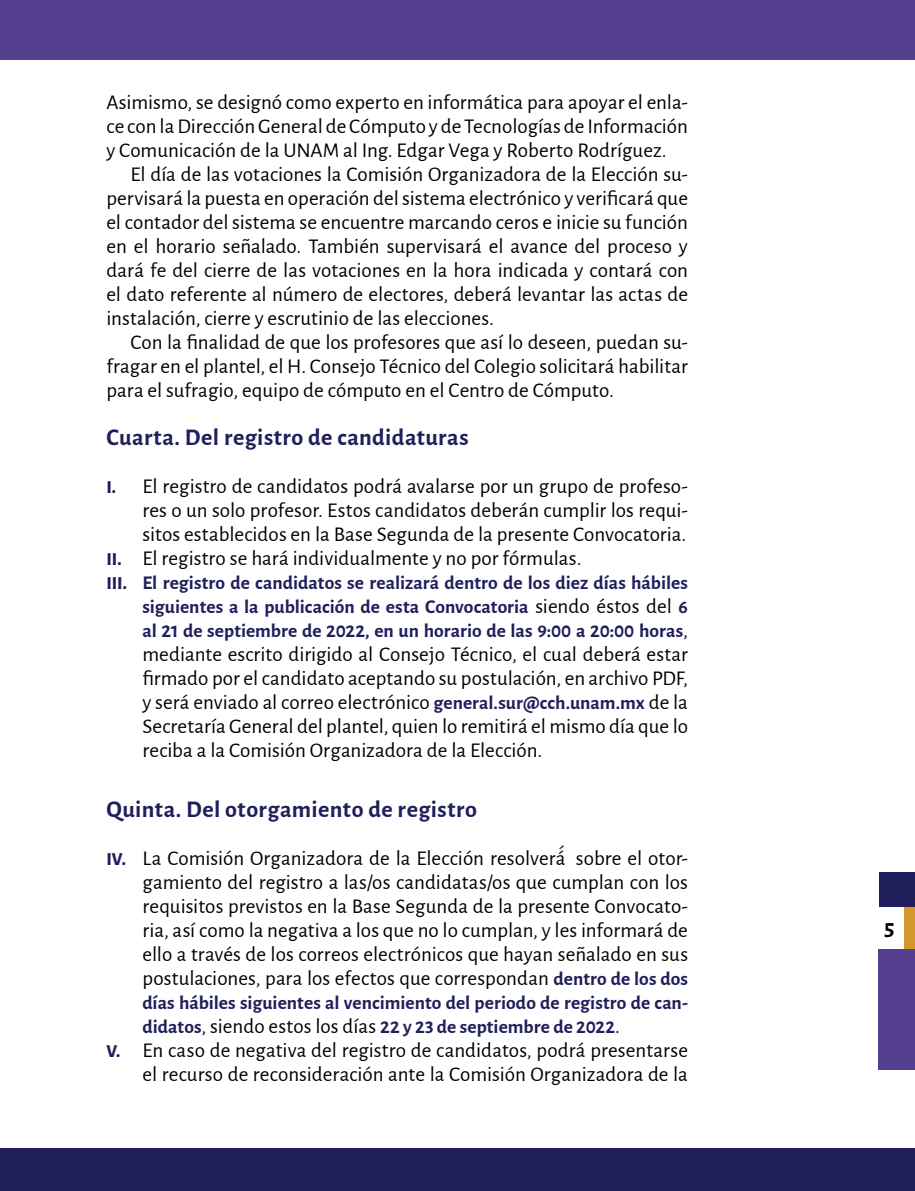
<style>
.page{position:relative;width:915px;height:1191px;background:#fff}
.page>*{position:absolute;margin:0;border:0;box-sizing:border-box;transform-origin:0 0}
.t1{font:700 24px "Alegreya Sans";letter-spacing:.015em;color:#201f5c}
.t2{font:700 24px "Alegreya Sans";color:#000}
.t3{font:21px/24px "Alegreya Sans";color:#000;text-align:justify}
.t4{font:700 19.5px/24px "Alegreya Sans";color:#201f5c;text-align:justify}
.s1{font-weight:800;font-size:18px;color:#201f5c}
.s2{font-weight:800;font-size:18px}
.s3{font-weight:400;font-size:21px;color:#000}
.s4{font-weight:700;font-size:19.5px;color:#201f5c}
</style>
<div class="page">
<div style="left:904px;top:895px;width:10px;height:56px;background:#d4972c"></div>
<div style="left:877px;top:949px;width:37px;height:120px;background:#554090"></div>
<div style="left:879px;top:872px;width:35px;height:34px;background:#201f5c"></div>
<div style="left:0;top:0;width:914px;height:60px;background:#554090"></div>
<div style="left:0;top:1147px;width:914px;height:44px;background:#201f5c"></div>
<p class="t3" style="left:106px;top:89px;width:583px">Asimismo, se designó como experto en informática para apoyar el enla&shy;ce con la Dirección General de Cómputo y de Tecnologías de Información y Comunicación de la UNAM al Ing. Edgar Vega y Roberto Rodríguez.</p>
<p class="t3" style="left:106px;top:161px;width:583px;text-indent:24px">El día de las votaciones la Comisión Organizadora de la Elección su&shy;pervisará la puesta en operación del sistema electrónico y verificará que el contador del sistema se encuentre marcando ceros e inicie su función en el horario señalado. También supervisará el avance del proceso y dará fe del cierre de las votaciones en la hora indicada y contará con el dato referente al número de electores, deberá levantar las actas de instalación, cierre y escrutinio de las elecciones.</p>
<p class="t3" style="left:106px;top:329px;width:583px;text-indent:24px">Con la finalidad de que los profesores que así lo deseen, puedan su&shy;fragar en el plantel, el H. Consejo Técnico del Colegio solicitará habilitar para el sufragio, equipo de cómputo en el Centro de Cómputo.</p>
<p class="t1" style="left:106px;top:420px;width:363px">Cuarta. Del registro de candidaturas</p>
<p class="t3" style="left:106px;top:473px;width:583px"><span class="s1">I.</span> El registro de candidatos podrá avalarse por un grupo de profeso-</p>
<p class="t3" style="left:142px;top:497px;width:547px">res o un solo profesor. Estos candidatos deberán cumplir los requi-</p>
<p class="t3" style="left:142px;top:521px;width:545px">sitos establecidos en la Base Segunda de la presente Convocatoria.</p>
<p class="t3" style="left:106px;top:545px;width:476px"><span class="s1">II.</span> El registro se hará individualmente y no por fórmulas.</p>
<p class="t4" style="left:142px;top:569px;width:547px;text-indent:-36px"><span class="s2">III.</span> El registro de candidatos se realizará dentro de los diez días hábiles siguientes a la publicación de esta Convocatoria <span class="s3">siendo éstos del</span> 6 al 21 de septiembre de 2022, en un horario de las 9:00 a 20:00 horas<span class="s3">,</span></p>
<p class="t3" style="left:142px;top:641px;width:547px">mediante escrito dirigido al Consejo Técnico, el cual deberá estar firmado por el candidato aceptando su postulación, en archivo PDF, y será enviado al correo electrónico <span class="s4">general.sur@cch.unam.mx</span> de la Secretaría General del plantel, quien lo remitirá el mismo día que lo reciba a la Comisión Organizadora de la Elección.</p>
<p class="t1" style="left:106px;top:792px;width:372px">Quinta. Del otorgamiento de registro</p>
<p class="t3" style="left:142px;top:845px;width:547px;text-indent:-36px"><span class="s1">IV.</span> La Comisión Organizadora de la Elección resolverá́ sobre el otor&shy;gamiento del registro a las/os candidatas/os que cumplan con los requisitos previstos en la Base Segunda de la presente Convocato&shy;ria, así como la negativa a los que no lo cumplan, y les informará de ello a través de los correos electrónicos que hayan señalado en sus postulaciones, para los efectos que correspondan <span class="s4">dentro de los dos</span></p>
<p class="t4" style="left:142px;top:989px;width:547px">días hábiles siguientes al vencimiento del periodo de registro de can&shy;didatos<span class="s3">, siendo estos los días</span> 22 y 23 de septiembre de 2022<span class="s3">.</span></p>
<p class="t3" style="left:106px;top:1037px;width:583px;text-align:right"><span class="s1">V.</span> En caso de negativa del registro de candidatos, podrá presentarse el recurso de reconsideración ante la Comisión Organizadora de la</p>
<p class="t2" style="left:883px;top:912px;width:12px">5</p>
</div>
